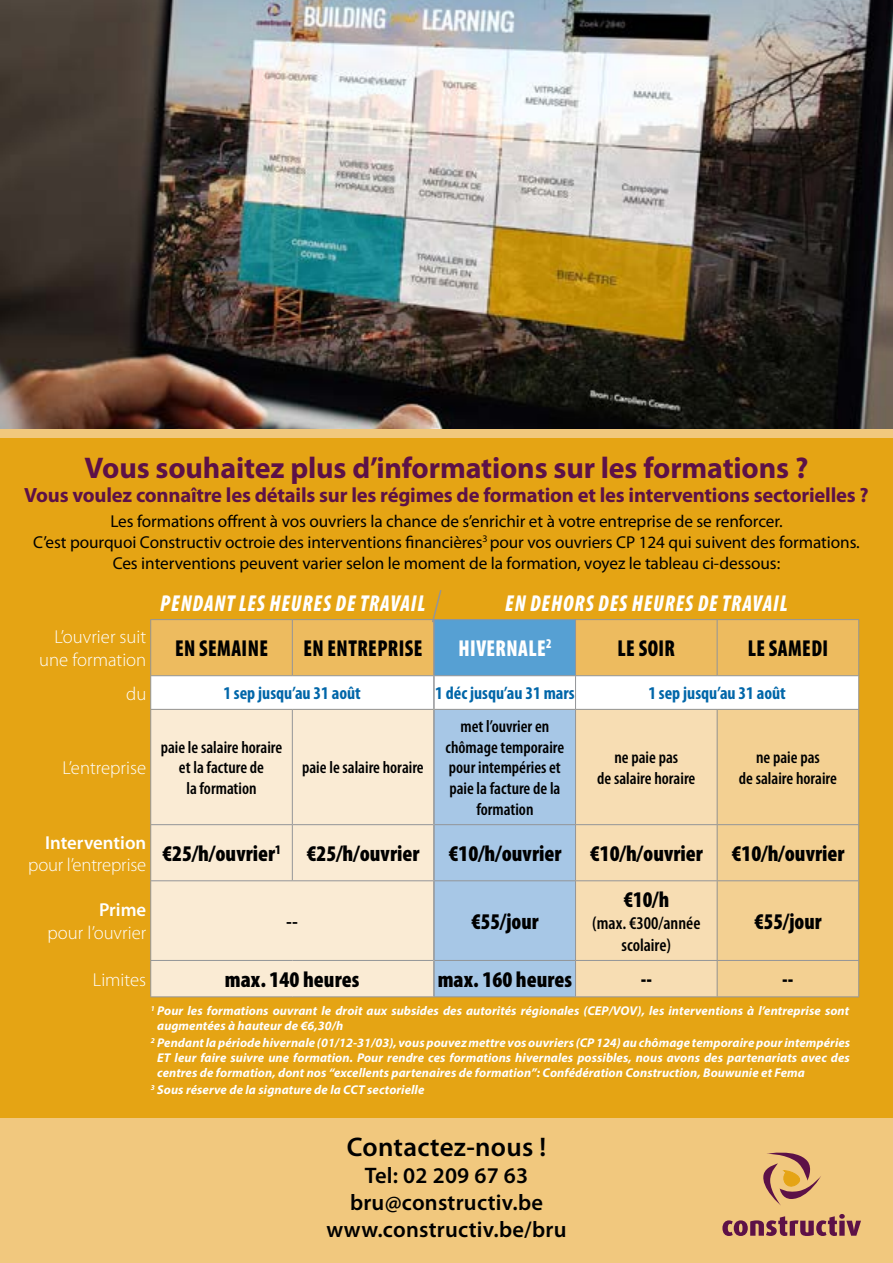
<style>
.page{position:relative;width:893px;height:1263px;background:#e5a414}
.page>*{position:absolute;margin:0;border:0;box-sizing:border-box;transform-origin:0 0}
.t1{font:700 30px "Myriad Pro";letter-spacing:-.005em;color:#5d1147}
.t2{font:600 27px "Myriad Pro";letter-spacing:.01em;color:#000}
.t3{font:italic 900 condensed 23.1px "Myriad Pro";letter-spacing:.045em;color:#fff;scale:.91 1}
.t4{font:900 condensed 23.1px "Myriad Pro";letter-spacing:.02em;color:#000;scale:.91 1}
.t5{font:900 condensed 23.1px "Myriad Pro";letter-spacing:.02em;color:#fff;scale:.91 1}
.t6{font:900 condensed 22.5px "Myriad Pro";color:#000}
.t7{font:600 22.5px/27px "Myriad Pro";letter-spacing:.01em;color:#000;text-align:center}
.t8{font:600 condensed 22.5px "Myriad Pro";color:#000}
.t9{font:700 20.7px "Myriad Pro";letter-spacing:-.01em;color:#5d1147}
.t10{font:300 18.75px/22.5px "Myriad Pro";color:#fff;text-align:right}
.t11{font:600 18.75px "Myriad Pro";color:#fff}
.t12{font:700 condensed 18px "Myriad Pro";color:#0066a9}
.t13{font:600 condensed 18px/21.6px "Myriad Pro";color:#000;text-align:center}
.t14{font:17.25px/20.7px "Myriad Pro";letter-spacing:-.005em;color:#000;text-align:center}
.t15{font:600 condensed 17.25px/20.7px "Myriad Pro";color:#000;text-align:center}
.t16{font:italic 700 12.75px/15.3px "Myriad Pro";letter-spacing:.005em;color:#fff}
</style>
<div class="page">
<div style="left:0;top:1118px;width:893px;height:145px;background:#f1c87e"></div>
<div style="left:0;top:429px;width:893px;height:8px;background:#f1c87e"></div>
<svg style="left:763px;top:1152px;width:58px;height:53px"></svg>
<svg style="left:722px;top:1214px;width:139px;height:22px"></svg>
<hr style="left:150px;top:619px;width:142px;height:1px;background:#939598">
<hr style="left:150px;top:620px;width:1px;height:55px;background:#939598">
<hr style="left:150px;top:675px;width:142px;height:1px;background:#939598">
<hr style="left:150px;top:676px;width:1px;height:33px;background:#939598">
<hr style="left:150px;top:709px;width:142px;height:1px;background:#939598">
<hr style="left:150px;top:710px;width:1px;height:114px;background:#939598">
<hr style="left:150px;top:824px;width:142px;height:1px;background:#939598">
<hr style="left:150px;top:825px;width:1px;height:55px;background:#939598">
<hr style="left:150px;top:880px;width:142px;height:1px;background:#939598">
<hr style="left:150px;top:881px;width:1px;height:79px;background:#939598">
<hr style="left:150px;top:960px;width:142px;height:1px;background:#939598">
<hr style="left:150px;top:961px;width:1px;height:35px;background:#939598">
<hr style="left:150px;top:996px;width:142px;height:1px;background:#939598">
<svg style="left:151px;top:590px;width:708px;height:407px;background:#e3d3b1"></svg>
<img style="left:0;top:0;width:893px;height:429px">
<h1 class="t1" style="left:85px;top:451px;width:725px">Vous souhaitez plus d’informations sur les formations ?</h1>
<h3 class="t9" style="left:24px;top:483px;width:846px">Vous voulez connaître les détails sur les régimes de formation et les interventions sectorielles ?</h3>
<p class="t14" style="left:33px;top:512px;width:828px">Les formations offrent à vos ouvriers la chance de s’enrichir et à votre entreprise de se renforcer.<br>C’est pourquoi Constructiv octroie des interventions financières<sup>3</sup> pour vos ouvriers CP 124 qui suivent des formations.<br>Ces interventions peuvent varier selon le moment de la formation, voyez le tableau ci-dessous:</p>
<h3 class="t3" style="left:160px;top:591px;width:293px">PENDANT LES HEURES DE TRAVAIL</h3>
<h3 class="t3" style="left:505px;top:591px;width:311px">EN DEHORS DES HEURES DE TRAVAIL</h3>
<h3 class="t10" style="left:39px;top:626px;width:109px">L’ouvrier suit une formation</h3>
<h3 class="t4" style="left:175px;top:635px;width:104px">EN SEMAINE</h3>
<h3 class="t4" style="left:303px;top:635px;width:132px">EN ENTREPRISE</h3>
<h3 class="t5" style="left:459px;top:635px;width:104px">HIVERNALE<sup>2</sup></h3>
<h3 class="t4" style="left:618px;top:635px;width:65px">LE SOIR</h3>
<h3 class="t4" style="left:748px;top:635px;width:90px">LE SAMEDI</h3>
<h3 class="t10" style="left:126px;top:682px;width:22px">du</h3>
<h3 class="t12" style="left:223px;top:683px;width:139px">1 sep jusqu’au 31 août</h3>
<h3 class="t12" style="left:435px;top:683px;width:141px">1 déc jusqu’au 31 mars</h3>
<h3 class="t12" style="left:648px;top:683px;width:139px">1 sep jusqu’au 31 août</h3>
<h3 class="t10" style="left:63px;top:757px;width:85px">L’entreprise</h3>
<h3 class="t15" style="left:161px;top:737px;width:123px">paie le salaire horaire et la facture de<br>la formation</h3>
<h3 class="t15" style="left:302px;top:758px;width:123px">paie le salaire horaire</h3>
<h3 class="t15" style="left:446px;top:716px;width:120px">met l’ouvrier en chômage temporaire pour intempéries et paie la facture de la formation</h3>
<h3 class="t15" style="left:597px;top:747px;width:100px">ne paie pas<br>de salaire horaire</h3>
<h3 class="t15" style="left:739px;top:747px;width:100px">ne paie pas<br>de salaire horaire</h3>
<h3 class="t11" style="left:45px;top:832px;width:103px">Intervention</h3>
<h3 class="t6" style="left:28px;top:841px;width:393px"><sub>pour</sub> <sub>l’entreprise</sub> €25/h/ouvrier<sup>1</sup> €25/h/ouvrier</h3>
<h3 class="t6" style="left:448px;top:841px;width:115px">€10/h/ouvrier</h3>
<h3 class="t6" style="left:590px;top:841px;width:115px">€10/h/ouvrier</h3>
<h3 class="t6" style="left:731px;top:841px;width:115px">€10/h/ouvrier</h3>
<h3 class="t11" style="left:99px;top:900px;width:49px">Prime</h3>
<h3 class="t10" style="left:48px;top:922px;width:100px">pour l’ouvrier</h3>
<h3 class="t6" style="left:623px;top:887px;width:47px">€10/h</h3>
<h3 class="t13" style="left:592px;top:912px;width:110px">(max. €300/année scolaire)</h3>
<h3 class="t6" style="left:754px;top:909px;width:69px">€55/jour</h3>
<h3 class="t8" style="left:286px;top:909px;width:13px">--</h3>
<h3 class="t6" style="left:471px;top:909px;width:69px">€55/jour</h3>
<h3 class="t10" style="left:93px;top:968px;width:55px">Limites</h3>
<h3 class="t6" style="left:225px;top:967px;width:136px">max. 140 heures</h3>
<h3 class="t6" style="left:438px;top:967px;width:136px">max. 160 heures</h3>
<h3 class="t6" style="left:641px;top:967px;width:13px">--</h3>
<h3 class="t6" style="left:782px;top:967px;width:13px">--</h3>
<p class="t16" style="left:157px;top:1002px;width:693px;text-indent:-6px"><sup>1</sup> Pour les formations ouvrant le droit aux subsides des autorités régionales (CEP/VOV), les interventions à l’entreprise sont augmentées à hauteur de €6,30/h</p>
<p class="t16" style="left:157px;top:1034px;width:695px;text-align:justify;text-indent:-6px"><sup>2</sup> Pendant la période hivernale (01/12-31/03), vous pouvez mettre vos ouvriers (CP 124) au chômage temporaire pour intempéries ET leur faire suivre une formation. Pour rendre ces formations hivernales possibles, nous avons des partenariats avec des centres de formation, dont nos “excellents partenaires de formation”: Confédération Construction, Bouwunie et Fema</p>
<p class="t16" style="left:151px;top:1082px;width:275px"><sup>3</sup> Sous réserve de la signature de la CCT sectorielle</p>
<h2 class="t2" style="left:347px;top:1132px;width:201px">Contactez-nous !</h2>
<h3 class="t7" style="left:326px;top:1163px;width:242px">Tel: 02 209 67 63 bru@constructiv.be www.constructiv.be/bru</h3>
</div>
